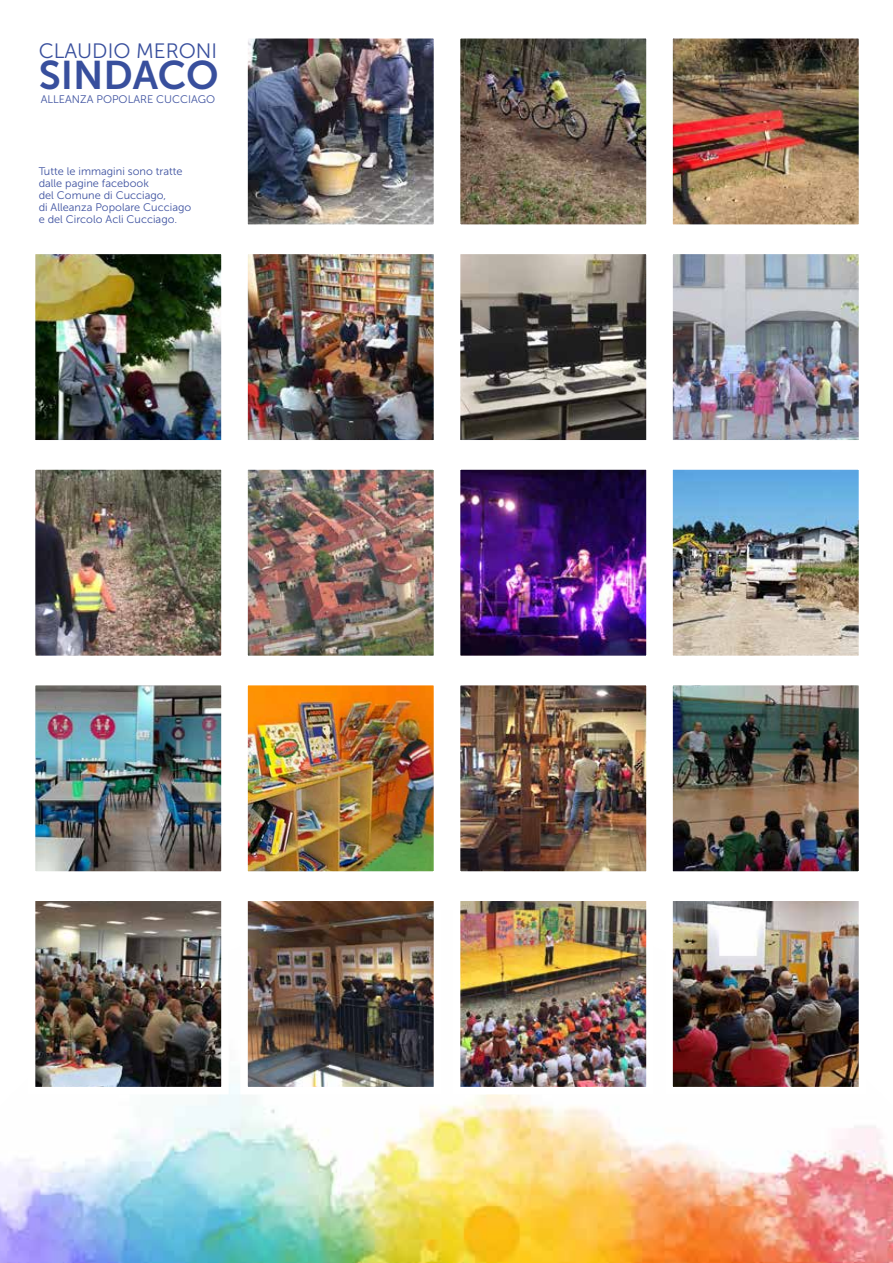
<style>
.page{position:relative;width:893px;height:1263px;background:#fff}
.page>*{position:absolute;margin:0;border:0;box-sizing:border-box;transform-origin:0 0}
.t1{font:39.9px "Museo Sans 700";color:#384f9d}
.t2{font:20.85px "Museo Sans 300";color:#384f9d}
.t3{font:10.95px/12px "Museo Sans 300";color:#3e52a0}
</style>
<div class="page">
<img style="left:0;top:1083px;width:893px;height:180px">
<img style="left:37px;top:471px;width:183px;height:183px">
<div style="left:28px;top:462px;width:201px;height:201px;border:8px solid #fff"></div>
<img style="left:37px;top:256px;width:183px;height:182px">
<div style="left:28px;top:247px;width:201px;height:200px;border:8px solid #fff"></div>
<img style="left:37px;top:687px;width:183px;height:183px">
<div style="left:28px;top:678px;width:201px;height:201px;border:8px solid #fff"></div>
<img style="left:37px;top:902px;width:183px;height:183px">
<div style="left:28px;top:893px;width:201px;height:201px;border:8px solid #fff"></div>
<img style="left:674px;top:40px;width:183px;height:183px">
<div style="left:665px;top:31px;width:201px;height:201px;border:8px solid #fff"></div>
<img style="left:249px;top:471px;width:183px;height:183px">
<div style="left:240px;top:462px;width:201px;height:201px;border:8px solid #fff"></div>
<img style="left:249px;top:256px;width:183px;height:182px">
<div style="left:240px;top:247px;width:201px;height:200px;border:8px solid #fff"></div>
<img style="left:249px;top:687px;width:183px;height:183px">
<div style="left:240px;top:678px;width:201px;height:201px;border:8px solid #fff"></div>
<img style="left:249px;top:902px;width:183px;height:183px">
<div style="left:240px;top:893px;width:201px;height:201px;border:8px solid #fff"></div>
<img style="left:462px;top:40px;width:183px;height:183px">
<div style="left:453px;top:31px;width:201px;height:201px;border:8px solid #fff"></div>
<img style="left:462px;top:471px;width:183px;height:183px">
<div style="left:453px;top:462px;width:201px;height:201px;border:8px solid #fff"></div>
<img style="left:462px;top:256px;width:183px;height:182px">
<div style="left:453px;top:247px;width:201px;height:200px;border:8px solid #fff"></div>
<img style="left:462px;top:687px;width:183px;height:183px">
<div style="left:453px;top:678px;width:201px;height:201px;border:8px solid #fff"></div>
<img style="left:462px;top:902px;width:183px;height:183px">
<div style="left:453px;top:893px;width:201px;height:201px;border:8px solid #fff"></div>
<img style="left:249px;top:40px;width:183px;height:183px">
<div style="left:240px;top:31px;width:201px;height:201px;border:8px solid #fff"></div>
<img style="left:674px;top:471px;width:183px;height:183px">
<div style="left:665px;top:462px;width:201px;height:201px;border:8px solid #fff"></div>
<img style="left:674px;top:256px;width:183px;height:182px">
<div style="left:665px;top:247px;width:201px;height:200px;border:8px solid #fff"></div>
<img style="left:674px;top:687px;width:183px;height:183px">
<div style="left:665px;top:678px;width:201px;height:201px;border:8px solid #fff"></div>
<img style="left:674px;top:902px;width:183px;height:183px">
<div style="left:665px;top:893px;width:201px;height:201px;border:8px solid #fff"></div>
<h2 class="t2" style="left:39px;top:40px;width:180px">CLAUDIO MERONI</h2>
<h1 class="t1" style="left:39px;top:53px;width:182px">SINDACO</h1>
<p class="t3" style="left:41px;top:93px;width:176px">ALLEANZA POPOLARE CUCCIAGO</p>
<p class="t3" style="left:39px;top:165px;width:154px">Tutte le immagini sono tratte dalle pagine facebook<br>del Comune di Cucciago,<br>di Alleanza Popolare Cucciago e del Circolo Acli Cucciago.</p>
</div>
